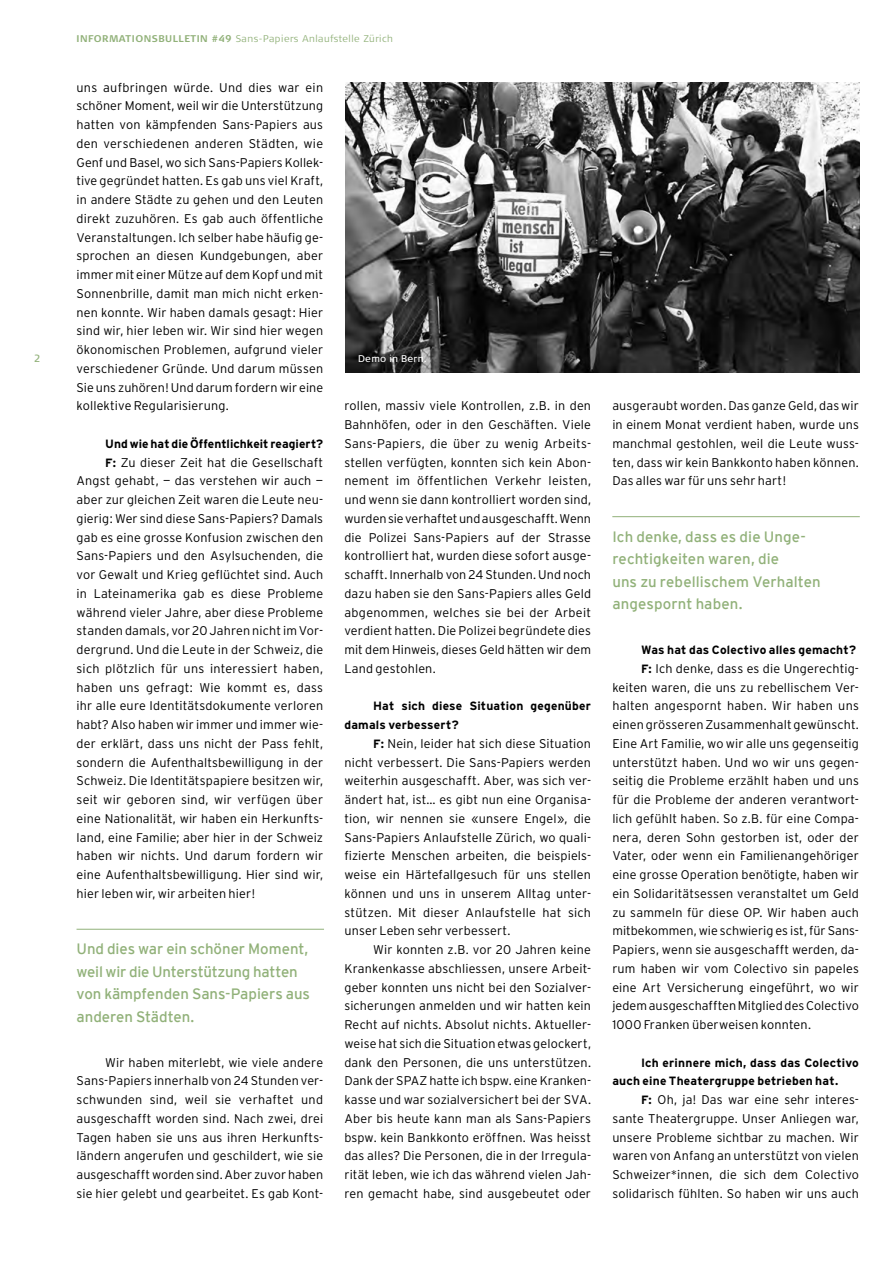
<style>
.page{position:relative;width:893px;height:1263px;background:#fff}
.page>*{position:absolute;margin:0;border:0;box-sizing:border-box;transform-origin:0 0}
.t1{font:15px/22.5px "Interstate";color:#91b179}
.t2{font:300 12.6px/18.8px "Interstate";letter-spacing:.01em;color:#000;text-align:justify}
.t3{font:700 12px/18.8px "Interstate";letter-spacing:.015em;color:#000}
.t4{font:10.5px "Signa Column";color:#91b179}
.t5{font:300 9.75px "Signa Column";letter-spacing:.05em;color:#91b179}
.t6{font:9.75px "Signa Column";letter-spacing:.03em;color:#fff}
.s1{font-weight:700}
.s2{font-weight:700;font-size:12px}
</style>
<div class="page">
<img style="left:345px;top:83px;width:515px;height:290px">
<hr style="left:77px;top:929px;width:247px;height:1px;background:#91b179">
<hr style="left:612px;top:516px;width:248px;height:1px;background:#91b179">
<p class="t4" style="left:34px;top:352px;width:8px">2</p>
<p class="t5" style="left:77px;top:33px;width:318px"><span class="s1">INFORMATIONSBULLETIN #49</span> Sans-Papiers Anlaufstelle Zürich</p>
<p class="t2" style="left:77px;top:78px;width:248px">uns aufbringen würde. Und dies war ein schöner Moment, weil wir die Unterstützung hatten von kämpfenden Sans-Papiers aus den verschiedenen anderen Städten, wie Genf und Basel, wo sich Sans-Papiers Kollek&shy;tive gegründet hatten. Es gab uns viel Kraft, in andere Städte zu gehen und den Leuten direkt zuzuhören. Es gab auch öffentliche Veranstaltungen. Ich selber habe häufig ge&shy;sprochen an diesen Kundgebungen, aber immer mit einer Mütze auf dem Kopf und mit Sonnenbrille, damit man mich nicht erken&shy;nen konnte. Wir haben damals gesagt: Hier sind wir, hier leben wir. Wir sind hier wegen ökonomischen Problemen, aufgrund vieler verschiedener Gründe. Und darum müssen Sie uns zuhören! Und darum fordern wir eine kollektive Regularisierung.</p>
<p class="t3" style="left:105px;top:434px;width:219px">Und wie hat die Öffentlichkeit reagiert?</p>
<p class="t2" style="left:77px;top:453px;width:248px;text-indent:29px"><span class="s2">F:</span> Zu dieser Zeit hat die Gesellschaft Angst gehabt, — das verstehen wir auch — aber zur gleichen Zeit waren die Leute neu&shy;gierig: Wer sind diese Sans-Papiers? Damals gab es eine grosse Konfusion zwischen den Sans-Papiers und den Asylsuchenden, die vor Gewalt und Krieg geflüchtet sind. Auch in Lateinamerika gab es diese Probleme während vieler Jahre, aber diese Probleme standen damals, vor 20 Jahren nicht im Vor&shy;dergrund. Und die Leute in der Schweiz, die sich plötzlich für uns interessiert haben, haben uns gefragt: Wie kommt es, dass ihr alle eure Identitätsdokumente verloren habt? Also haben wir immer und immer wie&shy;der erklärt, dass uns nicht der Pass fehlt, sondern die Aufenthaltsbewilligung in der Schweiz. Die Identitätspapiere besitzen wir, seit wir geboren sind, wir verfügen über eine Nationalität, wir haben ein Herkunfts&shy;land, eine Familie; aber hier in der Schweiz haben wir nichts. Und darum fordern wir eine Aufenthaltsbewilligung. Hier sind wir, hier leben wir, wir arbeiten hier!</p>
<p class="t6" style="left:358px;top:353px;width:70px">Demo in Bern.</p>
<p class="t2" style="left:344px;top:396px;width:248px">rollen, massiv viele Kontrollen, z.B. in den Bahnhöfen, oder in den Geschäften. Viele Sans-Papiers, die über zu wenig Arbeits&shy;stellen verfügten, konnten sich kein Abon&shy;nement im öffentlichen Verkehr leisten, und wenn sie dann kontrolliert worden sind, wurden sie verhaftet und ausgeschafft. Wenn die Polizei Sans-Papiers auf der Strasse kontrolliert hat, wurden diese sofort ausge&shy;schafft. Innerhalb von 24 Stunden. Und noch dazu haben sie den Sans-Papiers alles Geld abgenommen, welches sie bei der Arbeit verdient hatten. Die Polizei begründete dies mit dem Hinweis, dieses Geld hätten wir dem Land gestohlen.</p>
<p class="t3" style="left:344px;top:697px;width:248px;text-indent:29px">Hat sich diese Situation gegenüber damals verbessert?</p>
<p class="t2" style="left:344px;top:734px;width:248px;text-indent:29px"><span class="s2">F:</span> Nein, leider hat sich diese Situation nicht verbessert. Die Sans-Papiers werden weiterhin ausgeschafft. Aber, was sich ver&shy;ändert hat, ist… es gibt nun eine Organisa&shy;tion, wir nennen sie «unsere Engel», die Sans-Papiers Anlaufstelle Zürich, wo quali&shy;fizierte Menschen arbeiten, die beispiels&shy;weise ein Härtefallgesuch für uns stellen können und uns in unserem Alltag unter&shy;stützen. Mit dieser Anlaufstelle hat sich unser Leben sehr verbessert.</p>
<p class="t2" style="left:344px;top:940px;width:248px;text-indent:29px">Wir konnten z.B. vor 20 Jahren keine Krankenkasse abschliessen, unsere Arbeit&shy;geber konnten uns nicht bei den Sozialver&shy;sicherungen anmelden und wir hatten kein Recht auf nichts. Absolut nichts. Aktueller&shy;weise hat sich die Situation etwas gelockert, dank den Personen, die uns unterstützen.<br>Dank der SPAZ hatte ich bspw. eine Kranken&shy;kasse und war sozialversichert bei der SVA.<br>Aber bis heute kann man als Sans-Papiers bspw. kein Bankkonto eröffnen. Was heisst das alles? Die Personen, die in der Irregula&shy;rität leben, wie ich das während vielen Jah&shy;ren gemacht habe, sind ausgebeutet oder</p>
<p class="t1" style="left:77px;top:937px;width:235px">Und dies war ein schöner Moment, weil wir die Unterstützung hatten von kämpfenden Sans-Papiers aus anderen Städten.</p>
<p class="t2" style="left:77px;top:1053px;width:248px;text-indent:29px">Wir haben miterlebt, wie viele andere Sans-Papiers innerhalb von 24 Stunden ver&shy;schwunden sind, weil sie verhaftet und ausgeschafft worden sind. Nach zwei, drei Tagen haben sie uns aus ihren Herkunfts&shy;ländern angerufen und geschildert, wie sie ausgeschafft worden sind. Aber zuvor haben sie hier gelebt und gearbeitet. Es gab Kont-</p>
<p class="t2" style="left:612px;top:396px;width:248px">ausgeraubt worden. Das ganze Geld, das wir in einem Monat verdient haben, wurde uns manchmal gestohlen, weil die Leute wuss&shy;ten, dass wir kein Bankkonto haben können.<br>Das alles war für uns sehr hart!</p>
<p class="t1" style="left:612px;top:525px;width:210px">Ich denke, dass es die Unge&shy;rechtigkeiten waren, die<br>uns zu rebellischem Verhalten angespornt haben.</p>
<p class="t3" style="left:641px;top:640px;width:217px">Was hat das Colectivo alles gemacht?</p>
<p class="t2" style="left:612px;top:659px;width:248px;text-indent:29px"><span class="s2">F:</span> Ich denke, dass es die Ungerechtig&shy;keiten waren, die uns zu rebellischem Ver&shy;halten angespornt haben. Wir haben uns einen grösseren Zusammenhalt gewünscht.<br>Eine Art Familie, wo wir alle uns gegenseitig unterstützt haben. Und wo wir uns gegen&shy;seitig die Probleme erzählt haben und uns für die Probleme der anderen verantwort&shy;lich gefühlt haben. So z.B. für eine Compa&shy;nera, deren Sohn gestorben ist, oder der Vater, oder wenn ein Familienangehöriger eine grosse Operation benötigte, haben wir ein Solidaritätsessen veranstaltet um Geld zu sammeln für diese OP. Wir haben auch mitbekommen, wie schwierig es ist, für Sans-Papiers, wenn sie ausgeschafft werden, da&shy;rum haben wir vom Colectivo sin papeles eine Art Versicherung eingeführt, wo wir jedem ausgeschafften Mitglied des Colectivo 1000 Franken überweisen konnten.</p>
<p class="t3" style="left:612px;top:1053px;width:248px;text-indent:29px">Ich erinnere mich, dass das Colectivo auch eine Theatergruppe betrieben hat.</p>
<p class="t2" style="left:612px;top:1090px;width:248px;text-indent:29px"><span class="s2">F:</span> Oh, ja! Das war eine sehr interes&shy;sante Theatergruppe. Unser Anliegen war, unsere Probleme sichtbar zu machen. Wir waren von Anfang an unterstützt von vielen Schweizer*innen, die sich dem Colectivo solidarisch fühlten. So haben wir uns auch</p>
</div>
